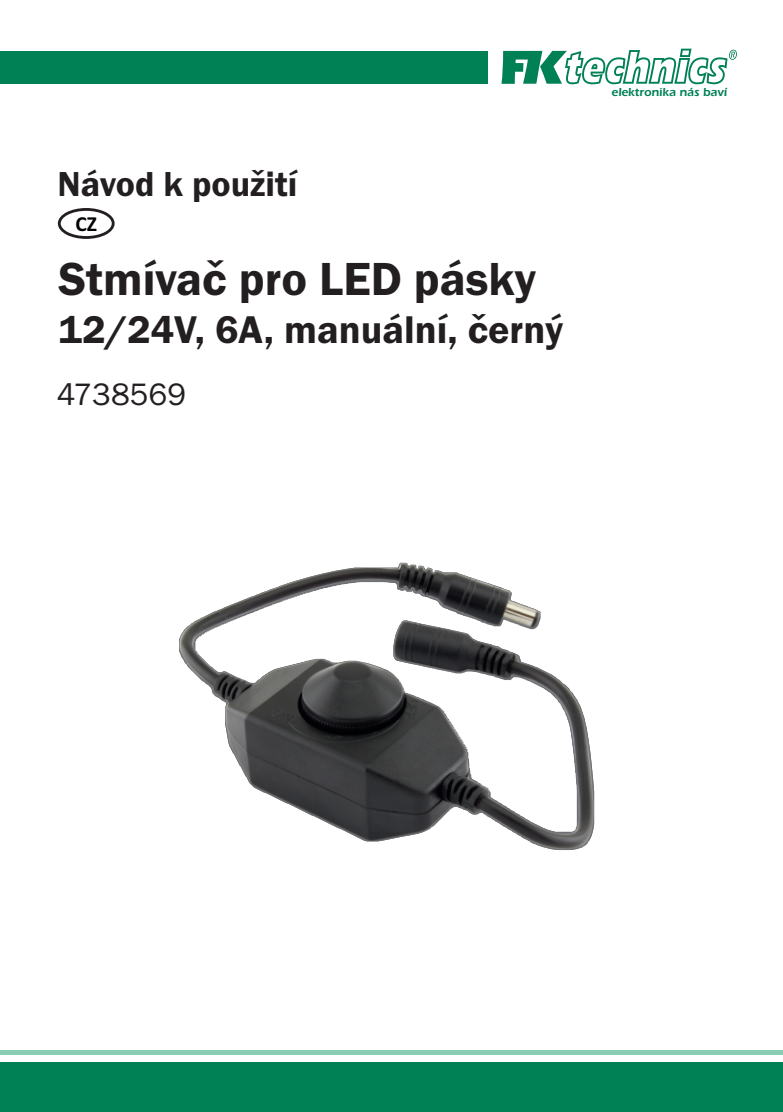
<style>
.page{position:relative;width:783px;height:1112px;background:#fff}
.page>*{position:absolute;margin:0;border:0;box-sizing:border-box;transform-origin:0 0}
.t1{font:600 48px "Franklin Gothic";color:#231f20}
.t2{font:600 40px "Franklin Gothic";color:#231f20}
.t3{font:600 36px "Franklin Gothic";color:#231f20}
.t4{font:32px "Franklin Gothic";color:#231f20}
.t5{font:700 21.6px "Calibri";color:#040101}
.t6{font:900 12px "Erie";color:#008155}
</style>
<div class="page">
<svg style="left:58px;top:208px;width:57px;height:31px"></svg>
<div style="left:0;top:1062px;width:782px;height:49px;background:#008155"></div>
<div style="left:0;top:1050px;width:782px;height:5px;background:#89ceb4"></div>
<div style="left:728px;top:50px;width:8px;height:10px;background:#42a181;border-radius:50%"></div>
<svg style="left:729px;top:50px;width:7px;height:9px"></svg>
<svg style="left:501px;top:49px;width:233px;height:35px"></svg>
<div style="left:0;top:51px;width:488px;height:33px;background:#008155"></div>
<img style="left:179px;top:564px;width:415px;height:285px">
<p class="t3" style="left:57px;top:170px;width:241px">Návod k použití</p>
<p class="t5" style="left:75px;top:214px;width:23px">CZ</p>
<p class="t1" style="left:58px;top:262px;width:479px">Stmívaè pro LED pásky</p>
<p class="t2" style="left:58px;top:314px;width:506px">12/24V, 6A, manuální, èerný</p>
<p class="t4" style="left:57px;top:382px;width:131px">4738569</p>
<p class="t6" style="left:611px;top:87px;width:117px">elektronika nás baví</p>
</div>
